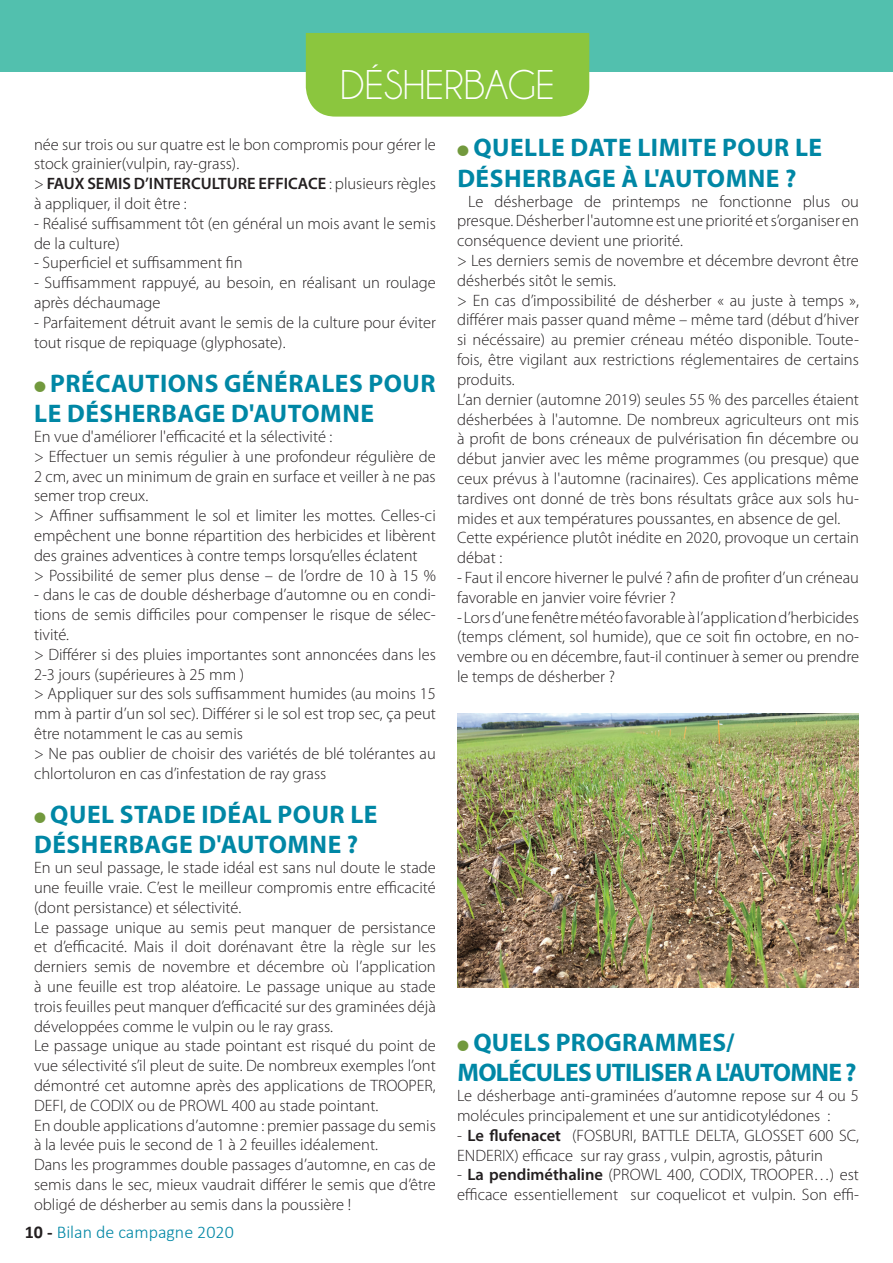
<style>
.page{position:relative;width:893px;height:1263px;background:#fff}
.page>*{position:absolute;margin:0;border:0;box-sizing:border-box;transform-origin:0 0}
.t1{font:42px "Champagne&Limousines";color:#fff}
.t2{font:700 25.5px/30.6px "Myriad Pro";letter-spacing:.02em;color:#0087a5}
.t3{font:700 25.5px/30.6px "Myriad Pro";letter-spacing:-.025em;color:#0087a5}
.t4{font:300 18px "Calibri";color:#0087a5}
.t5{font:300 16.5px/19.8px "Myriad Pro";color:#231f20}
.s1{color:#72993d}
.s2{font-weight:600}
.s3{font-weight:700;color:#231f20}
</style>
<div class="page">
<div style="left:0;top:0;width:893px;height:71px;background:#52c0ae"></div>
<div style="left:306px;top:33px;width:283px;height:84px;background:#8bc63e"></div>
<img style="left:457px;top:713px;width:402px;height:274px">
<h1 class="t1" style="left:340px;top:64px;width:106px">DÉSHERBA</h1>
<h1 class="t1" style="left:508px;top:64px;width:44px">GE</h1>
<h2 class="t2" style="left:457px;top:132px;width:367px"><span class="s1">●</span> QUELLE DATE LIMITE POUR LE<br>DÉSHERBAGE À L'AUTOMNE ?</h2>
<p class="t5" style="left:457px;top:191px;width:403px;text-indent:11px">Le désherbage de printemps ne fonctionne plus ou presque. Désherber l'automne est une priorité et s’organiser en conséquence devient une priorité.<br>&gt; Les derniers semis de novembre et décembre devront être désherbés sitôt le semis.<br>&gt; En cas d’impossibilité de désherber « au juste à temps », différer mais passer quand même – même tard (début d’hiver si nécéssaire) au premier créneau météo disponible. Toute&shy;fois, être vigilant aux restrictions réglementaires de certains produits.<br>L’an dernier (automne 2019) seules 55 % des parcelles étaient désherbées à l'automne. De nombreux agriculteurs ont mis à profit de bons créneaux de pulvérisation fin décembre ou début janvier avec les même programmes (ou presque) que ceux prévus à l'automne (racinaires). Ces applications même tardives ont donné de très bons résultats grâce aux sols hu&shy;mides et aux températures poussantes, en absence de gel.<br>Cette expérience plutôt inédite en 2020, provoque un certain débat :</p>
<p class="t5" style="left:457px;top:567px;width:403px">- Faut il encore hiverner le pulvé ? afin de profiter d’un créneau favorable en janvier voire février ?</p>
<p class="t5" style="left:457px;top:607px;width:403px;text-align:justify">- Lors d’une fenêtre météo favorable à l’application d’herbicides (temps clément, sol humide), que ce soit fin octobre, en no&shy;vembre ou en décembre, faut-il continuer à semer ou prendre le temps de désherber ?</p>
<p class="t5" style="left:34px;top:134px;width:403px">née sur trois ou sur quatre est le bon compromis pour gérer le stock grainier(vulpin, ray-grass).<br>&gt; <span class="s2">FAUX SEMIS D’INTERCULTURE EFFICACE</span> : plusieurs règles à appliquer, il doit être :</p>
<p class="t5" style="left:34px;top:213px;width:403px">- Réalisé suffisamment tôt (en général un mois avant le semis de la culture)</p>
<p class="t5" style="left:34px;top:253px;width:210px">- Superficiel et suffisamment fin</p>
<p class="t5" style="left:34px;top:273px;width:403px">- Suffisamment rappuyé, au besoin, en réalisant un roulage après déchaumage</p>
<p class="t5" style="left:34px;top:312px;width:403px">- Parfaitement détruit avant le semis de la culture pour éviter tout risque de repiquage (glyphosate).</p>
<h2 class="t2" style="left:34px;top:367px;width:403px"><span class="s1">●</span> PRÉCAUTIONS GÉNÉRALES POUR<br>LE DÉSHERBAGE D'AUTOMNE</h2>
<p class="t5" style="left:34px;top:426px;width:403px">En vue d'améliorer l'efficacité et la sélectivité :<br>&gt; Effectuer un semis régulier à une profondeur régulière de 2 cm, avec un minimum de grain en surface et veiller à ne pas semer trop creux.<br>&gt; Affiner suffisamment le sol et limiter les mottes. Celles-ci empêchent une bonne répartition des herbicides et libèrent des graines adventices à contre temps lorsqu’elles éclatent<br>&gt; Possibilité de semer plus dense – de l’ordre de 10 à 15 %</p>
<p class="t5" style="left:34px;top:585px;width:403px">- dans le cas de double désherbage d’automne ou en condi&shy;tions de semis difficiles pour compenser le risque de sélec&shy;tivité.<br>&gt; Différer si des pluies importantes sont annoncées dans les 2-3 jours (supérieures à 25 mm )<br>&gt; Appliquer sur des sols suffisamment humides (au moins 15 mm à partir d’un sol sec). Différer si le sol est trop sec, ça peut être notamment le cas au semis<br>&gt; Ne pas oublier de choisir des variétés de blé tolérantes au chlortoluron en cas d’infestation de ray grass</p>
<h2 class="t2" style="left:34px;top:798px;width:345px"><span class="s1">●</span> QUEL STADE IDÉAL POUR LE<br>DÉSHERBAGE D'AUTOMNE ?</h2>
<p class="t5" style="left:34px;top:858px;width:403px">En un seul passage, le stade idéal est sans nul doute le stade une feuille vraie. C’est le meilleur compromis entre efficacité (dont persistance) et sélectivité.<br>Le passage unique au semis peut manquer de persistance et d’efficacité. Mais il doit dorénavant être la règle sur les derniers semis de novembre et décembre où l’application à une feuille est trop aléatoire. Le passage unique au stade trois feuilles peut manquer d’efficacité sur des graminées déjà développées comme le vulpin ou le ray grass.<br>Le passage unique au stade pointant est risqué du point de vue sélectivité s’il pleut de suite. De nombreux exemples l’ont démontré cet automne après des applications de TROOPER, DEFI, de CODIX ou de PROWL 400 au stade pointant.<br>En double applications d’automne : premier passage du semis à la levée puis le second de 1 à 2 feuilles idéalement.<br>Dans les programmes double passages d’automne, en cas de semis dans le sec, mieux vaudrait différer le semis que d’être obligé de désherber au semis dans la poussière !</p>
<h2 class="t3" style="left:457px;top:1026px;width:401px"><span class="s1">●</span> QUELS PROGRAMMES/<br>MOLÉCULES UTILISER A L'AUTOMNE ?</h2>
<p class="t5" style="left:457px;top:1086px;width:403px">Le désherbage anti-graminées d’automne repose sur 4 ou 5 molécules principalement et une sur antidicotylédones :</p>
<p class="t5" style="left:457px;top:1125px;width:403px">- <span class="s2">Le flufenacet</span> (FOSBURI, BATTLE DELTA, GLOSSET 600 SC,<br>ENDERIX) efficace sur ray grass , vulpin, agrostis, pâturin</p>
<p class="t5" style="left:457px;top:1165px;width:403px">- <span class="s2">La pendiméthaline</span> (PROWL 400, CODIX, TROOPER…) est efficace essentiellement sur coquelicot et vulpin. Son effi-</p>
<p class="t4" style="left:25px;top:1221px;width:210px"><span class="s3">10 -</span> Bilan de campagne 2020</p>
</div>
